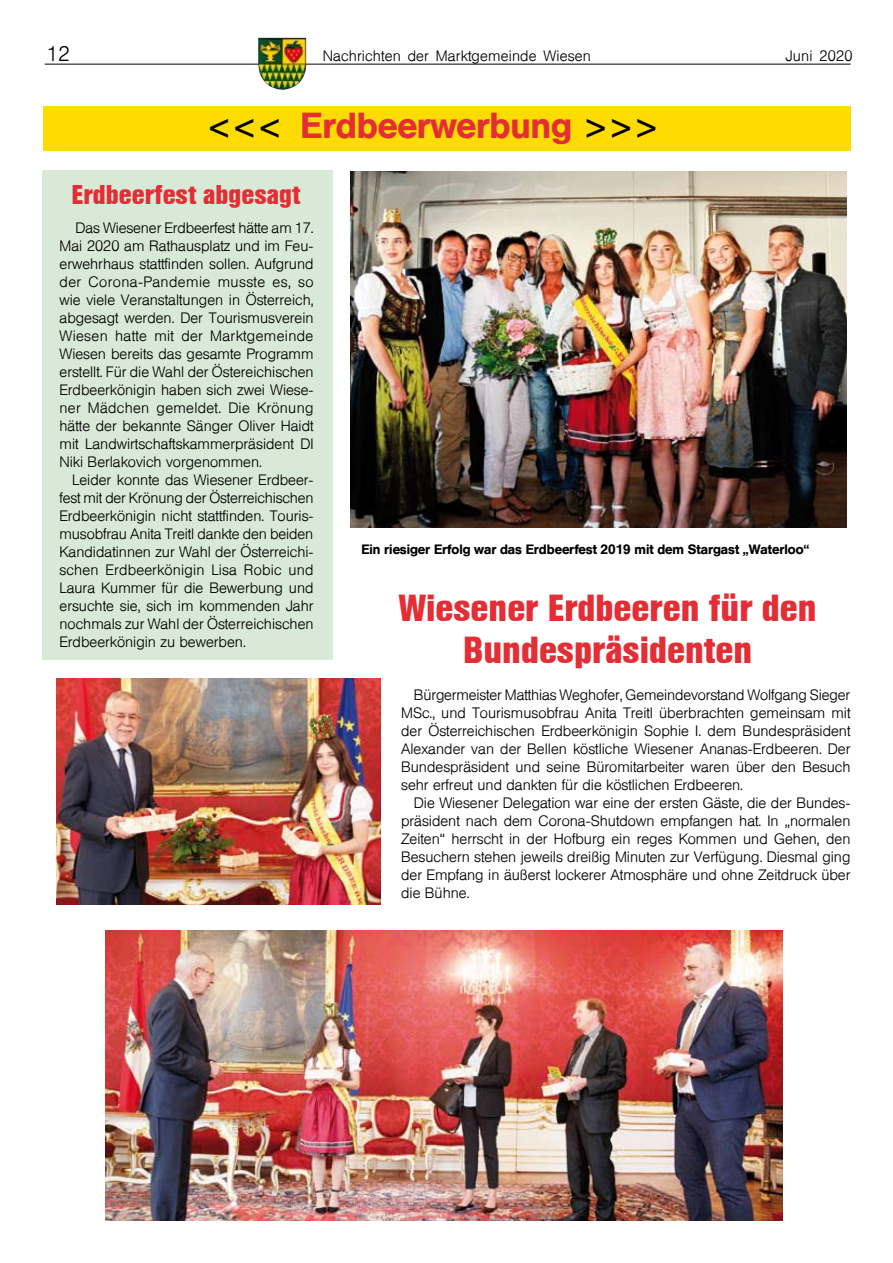
<style>
.page{position:relative;width:893px;height:1263px;background:#fff}
.page>*{position:absolute;margin:0;border:0;box-sizing:border-box;transform-origin:0 0}
.t1{font:700 37.5px/42px "Helvetica Condensed BQ";color:#e42e35;text-align:center}
.t2{font:500 36px "Helvetica BQ";color:#e42e35}
.t3{font:700 27px "Helvetica Condensed BQ";color:#e42e35}
.t4{font:300 21px "Helvetica BQ";color:#000}
.t5{font:300 15px/18px "Helvetica BQ";color:#000;text-align:justify}
.t6{font:500 13.5px "Helvetica BQ";color:#000}
.s1{font-size:27px;color:#000}
</style>
<div class="page">
<hr style="left:45px;top:64px;width:805px;height:1px;background:#000">
<img style="left:258px;top:38px;width:48px;height:52px">
<div style="left:43px;top:170px;width:290px;height:489px;background:#d8ead7"></div>
<div style="left:43px;top:106px;width:807px;height:45px;background:#ffdc00"></div>
<img style="left:105px;top:930px;width:677px;height:290px">
<img style="left:57px;top:679px;width:323px;height:226px">
<img style="left:350px;top:171px;width:496px;height:357px">
<h3 class="t4" style="left:47px;top:41px;width:24px">12</h3>
<p class="t5" style="left:323px;top:47px;width:270px">Nachrichten der Marktgemeinde Wiesen</p>
<p class="t5" style="left:786px;top:47px;width:68px">Juni 2020</p>
<h2 class="t2" style="left:210px;top:104px;width:447px"><span class="s1">&lt; &lt; &lt;</span> Erdbeerwerbung <span class="s1">&gt; &gt; &gt;</span></h2>
<h3 class="t3" style="left:72px;top:180px;width:230px">Erdbeerfest abgesagt</h3>
<p class="t5" style="left:60px;top:219px;width:256px;text-indent:16px">Das Wiesener Erdbeerfest hätte am 17.<br>Mai 2020 am Rathausplatz und im Feu&shy;erwehrhaus stattfinden sollen. Aufgrund der Corona-Pandemie musste es, so wie viele Veranstaltungen in Österreich, abgesagt werden. Der Tourismusverein Wiesen hatte mit der Marktgemeinde Wiesen bereits das gesamte Programm erstellt. Für die Wahl der Östereichischen Erdbeerkönigin haben sich zwei Wiese&shy;ner Mädchen gemeldet. Die Krönung hätte der bekannte Sänger Oliver Haidt mit Landwirtschaftskammerpräsident DI Niki Berlakovich vorgenommen.</p>
<p class="t5" style="left:60px;top:471px;width:256px;text-indent:13px">Leider konnte das Wiesener Erdbeer&shy;fest mit der Krönung der Österreichischen Erdbeerkönigin nicht stattfinden. Touris&shy;musobfrau Anita Treitl dankte den beiden Kandidatinnen zur Wahl der Österreichi&shy;schen Erdbeerkönigin Lisa Robic und Laura Kummer für die Bewerbung und ersuchte sie, sich im kommenden Jahr nochmals zur Wahl der Österreichischen Erdbeerkönigin zu bewerben.</p>
<p class="t6" style="left:361px;top:541px;width:450px">Ein riesiger Erfolg war das Erdbeerfest 2019 mit dem Stargast „Waterloo“</p>
<h1 class="t1" style="left:399px;top:588px;width:419px">Wiesener Erdbeeren für den<br>Bundespräsidenten</h1>
<p class="t5" style="left:401px;top:686px;width:451px;text-indent:13px">Bürgermeister Matthias Weghofer, Gemeindevorstand Wolfgang Sieger MSc., und Tourismusobfrau Anita Treitl überbrachten gemeinsam mit der Österreichischen Erdbeerkönigin Sophie I. dem Bundespräsident Alexander van der Bellen köstliche Wiesener Ananas-Erdbeeren. Der Bundespräsident und seine Büromitarbeiter waren über den Besuch sehr erfreut und dankten für die köstlichen Erdbeeren.</p>
<p class="t5" style="left:401px;top:794px;width:451px;text-indent:13px">Die Wiesener Delegation war eine der ersten Gäste, die der Bundes&shy;präsident nach dem Corona-Shutdown empfangen hat. In „normalen Zeiten“ herrscht in der Hofburg ein reges Kommen und Gehen, den Besuchern stehen jeweils dreißig Minuten zur Verfügung. Diesmal ging der Empfang in äußerst lockerer Atmosphäre und ohne Zeitdruck über die Bühne.</p>
</div>
